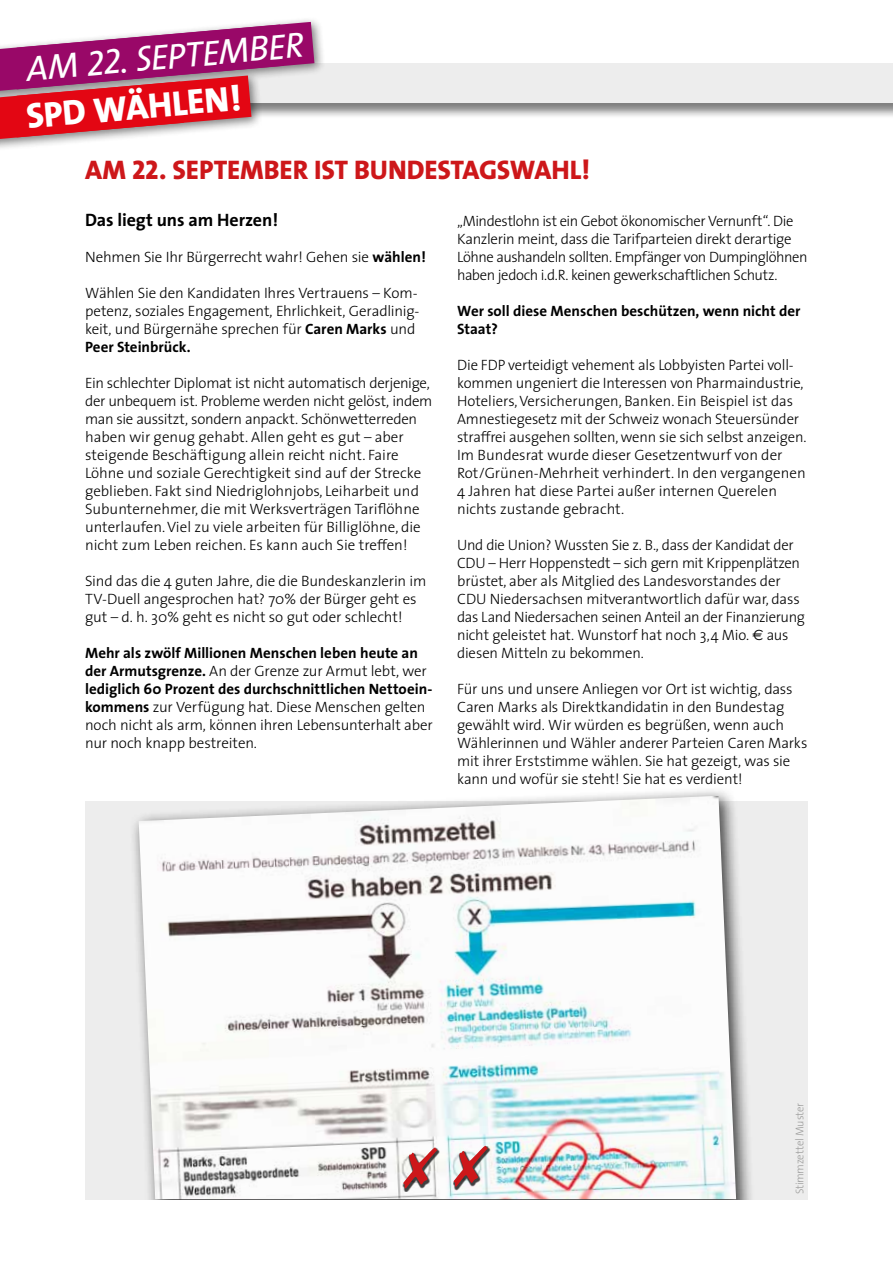
<style>
.page{position:relative;width:893px;height:1263px;background:#fff}
.page>*{position:absolute;margin:0;border:0;box-sizing:border-box;transform-origin:0 0}
.t1{font:italic 35.55px/47.4px "The Sans";color:#fff}
.t2{font:800 27px "The Sans";color:#cd171a}
.t3{font:700 18px "The Sans";letter-spacing:-.01em;color:#000}
.t4{font:300 15px/18px "The Sans";letter-spacing:-.01em;color:#000}
.t5{font:700 15px/18px "The Sans";color:#000}
.t6{font:300 11.25px "The Sans";letter-spacing:-.02em;color:#9d9d9c}
.s1{font-family:"The Sans Caps"}
.s2{font-weight:800;font-style:normal}
.s3{font-family:"The Sans Extra Bold Caps";font-weight:400}
.s4{font-weight:700}
.s5{font-family:"Euro Sans";font-weight:400}
</style>
<div class="page">
<div style="left:0;top:64px;width:893px;height:56px;background:#000;opacity:.5"></div>
<div style="left:0;top:64px;width:893px;height:39px;background:#ededed"></div>
<div style="left:85px;top:801px;width:723px;height:398px;background:#ededed"></div>
<div style="left:129px;top:786px;width:644px;height:413px;background:#000;opacity:.75"></div>
<img style="left:139px;top:796px;width:597px;height:403px">
<div style="left:403px;top:1147px;width:37px;height:45px;background:#000;opacity:.75"></div>
<svg style="left:403px;top:1147px;width:35px;height:41px"></svg>
<div style="left:453px;top:1146px;width:38px;height:45px;background:#000;opacity:.75"></div>
<svg style="left:453px;top:1146px;width:35px;height:41px"></svg>
<div style="left:0;top:16px;width:326px;height:139px;background:#000;opacity:.5"></div>
<svg style="left:0;top:22px;width:314px;height:117px"></svg>
<h1 class="t1" style="left:20px;top:45px;width:284px;rotate:-5deg">Am <span class="s1">22</span>. September<br><span class="s2">SPD WÄHLEN!</span></h1>
<h2 class="t2" style="left:85px;top:147px;width:431px">AM <span class="s3">22</span>. SEPTEMBER IST BUNDESTAGSWA</h2>
<h2 class="t2" style="left:551px;top:147px;width:40px">HL!</h2>
<p class="t3" style="left:85px;top:205px;width:195px">Das liegt uns am Herzen!</p>
<p class="t4" style="left:85px;top:247px;width:343px">Nehmen Sie Ihr Bürgerrecht wahr! Gehen sie <span class="s4">wählen!</span></p>
<p class="t4" style="left:85px;top:283px;width:336px">Wählen Sie den Kandidaten Ihres Vertrauens – Kom&shy;petenz, soziales Engagement, Ehrlichkeit, Geradlinig&shy;keit, und Bürgernähe sprechen für <span class="s4">Caren Marks</span> und <span class="s4">Peer Steinbrück.</span></p>
<p class="t4" style="left:85px;top:373px;width:349px">Ein schlechter Diplomat ist nicht automatisch derjenige, der unbequem ist. Probleme werden nicht gelöst, indem man sie aussitzt, sondern anpackt. Schönwetterreden haben wir genug gehabt. Allen geht es gut – aber steigende Beschäftigung allein reicht nicht. Faire Löhne und soziale Gerechtigkeit sind auf der Strecke geblieben. Fakt sind Niedriglohnjobs, Leiharbeit und Subunternehmer, die mit Werksverträgen Tariflöhne unterlaufen. Viel zu viele arbeiten für Billiglöhne, die nicht zum Leben reichen. Es kann auch Sie treffen!</p>
<p class="t4" style="left:85px;top:571px;width:343px">Sind das die 4 guten Jahre, die die Bundeskanzlerin im<br>TV-Duell angesprochen hat? 70% der Bürger geht es gut – d. h. 30% geht es nicht so gut oder schlecht!</p>
<p class="t4" style="left:85px;top:643px;width:349px"><span class="s4">Mehr als zwölf Millionen Menschen leben heute an der Armutsgrenze.</span> An der Grenze zur Armut lebt, wer <span class="s4">lediglich 60 Prozent des durchschnittlichen Nettoein&shy;kommens</span> zur Verfügung hat. Diese Menschen gelten noch nicht als arm, können ihren Lebensunterhalt aber nur noch knapp bestreiten.</p>
<p class="t4" style="left:457px;top:211px;width:352px">„Mindestlohn ist ein Gebot ökonomischer Vernunft“. Die Kanzlerin meint, dass die Tarifparteien direkt derartige Löhne aushandeln sollten. Empfänger von Dumpinglöhnen haben jedoch i.d.R. keinen gewerkschaftlichen Schutz.</p>
<p class="t5" style="left:457px;top:301px;width:345px">Wer soll diese Menschen beschützen, wenn nicht der<br>Staat?</p>
<p class="t4" style="left:457px;top:355px;width:351px">Die FDP verteidigt vehement als Lobbyisten Partei voll&shy;kommen ungeniert die Interessen von Pharmaindustrie, Hoteliers, Versicherungen, Banken. Ein Beispiel ist das Amnestiegesetz mit der Schweiz wonach Steuersünder straffrei ausgehen sollten, wenn sie sich selbst anzeigen.<br>Im Bundesrat wurde dieser Gesetzentwurf von der Rot/Grünen-Mehrheit verhindert. In den vergangenen 4 Jahren hat diese Partei außer internen Querelen nichts zustande gebracht.</p>
<p class="t4" style="left:457px;top:535px;width:349px">Und die Union? Wussten Sie z. B., dass der Kandidat der CDU – Herr Hoppenstedt – sich gern mit Krippenplätzen brüstet, aber als Mitglied des Landesvorstandes der CDU Niedersachsen mitverantwortlich dafür war, dass das Land Niedersachen seinen Anteil an der Finanzierung nicht geleistet hat. Wunstorf hat noch 3,4 Mio. <span class="s5">€</span> aus diesen Mitteln zu bekommen.</p>
<p class="t4" style="left:457px;top:679px;width:352px">Für uns und unsere Anliegen vor Ort ist wichtig, dass Caren Marks als Direktkandidatin in den Bundestag gewählt wird. Wir würden es begrüßen, wenn auch Wählerinnen und Wähler anderer Parteien Caren Marks mit ihrer Erststimme wählen. Sie hat gezeigt, was sie kann und wofür sie steht! Sie hat es verdient!</p>
<p class="t6" style="left:790px;top:1194px;width:93px;rotate:-90deg">Stimmzettel Muster</p>
</div>
